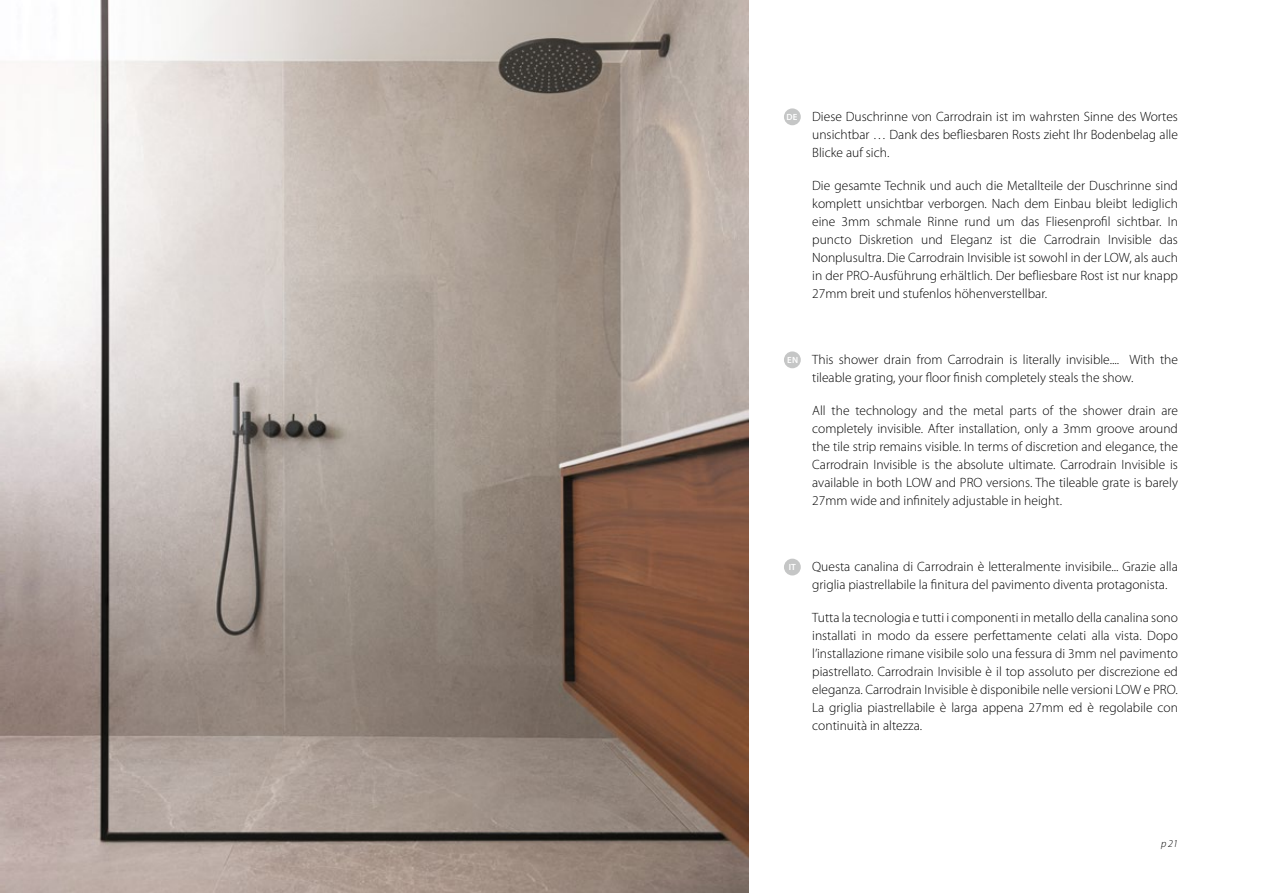
<style>
.page{position:relative;width:1263px;height:893px;background:#fff}
.page>*{position:absolute;margin:0;border:0;box-sizing:border-box;transform-origin:0 0}
.t1{font:300 13.5px/18px "Myriad Pro";color:#000;text-align:justify}
.t2{font:italic 300 10.5px "Myriad Pro";color:#000}
.t3{font:600 9px "Myriad Pro";color:#fff}
</style>
<div class="page">
<img style="left:0;top:0;width:748px;height:893px">
<div style="left:784px;top:108px;width:17px;height:17px;background:#c5c6c6;border-radius:50%"></div>
<div style="left:784px;top:351px;width:17px;height:17px;background:#c5c6c6;border-radius:50%"></div>
<div style="left:784px;top:559px;width:17px;height:16px;background:#c5c6c6;border-radius:50%"></div>
<p class="t3" style="left:786px;top:111px;width:12px">DE</p>
<p class="t1" style="left:812px;top:107px;width:367px">Diese Duschrinne von Carrodrain ist im wahrsten Sinne des Wortes unsichtbar … Dank des befliesbaren Rosts zieht Ihr Bodenbelag alle Blicke auf sich.</p>
<p class="t1" style="left:812px;top:176px;width:367px">Die gesamte Technik und auch die Metallteile der Duschrinne sind komplett unsichtbar verborgen. Nach dem Einbau bleibt lediglich eine 3mm schmale Rinne rund um das Fliesenprofil sichtbar. In puncto Diskretion und Eleganz ist die Carrodrain Invisible das Nonplusultra. Die Carrodrain Invisible ist sowohl in der LOW, als auch in der PRO-Ausführung erhältlich. Der befliesbare Rost ist nur knapp 27mm breit und stufenlos höhenverstellbar.</p>
<p class="t3" style="left:787px;top:354px;width:12px">EN</p>
<p class="t1" style="left:812px;top:350px;width:367px">This shower drain from Carrodrain is literally invisible.... With the tileable grating, your floor finish completely steals the show.</p>
<p class="t1" style="left:812px;top:401px;width:367px">All the technology and the metal parts of the shower drain are completely invisible. After installation, only a 3mm groove around the tile strip remains visible. In terms of discretion and elegance, the Carrodrain Invisible is the absolute ultimate. Carrodrain Invisible is available in both LOW and PRO versions. The tileable grate is barely 27mm wide and infinitely adjustable in height.</p>
<p class="t3" style="left:789px;top:562px;width:9px">IT</p>
<p class="t1" style="left:812px;top:557px;width:367px">Questa canalina di Carrodrain è letteralmente invisibile... Grazie alla griglia piastrellabile la finitura del pavimento diventa protagonista.</p>
<p class="t1" style="left:812px;top:608px;width:367px">Tutta la tecnologia e tutti i componenti in metallo della canalina sono installati in modo da essere perfettamente celati alla vista. Dopo l’installazione rimane visibile solo una fessura di 3mm nel pavimento piastrellato. Carrodrain Invisible è il top assoluto per discrezione ed eleganza. Carrodrain Invisible è disponibile nelle versioni LOW e PRO.<br>La griglia piastrellabile è larga appena 27mm ed è regolabile con continuità in altezza.</p>
<p class="t2" style="left:1161px;top:837px;width:18px">p 21</p>
</div>
